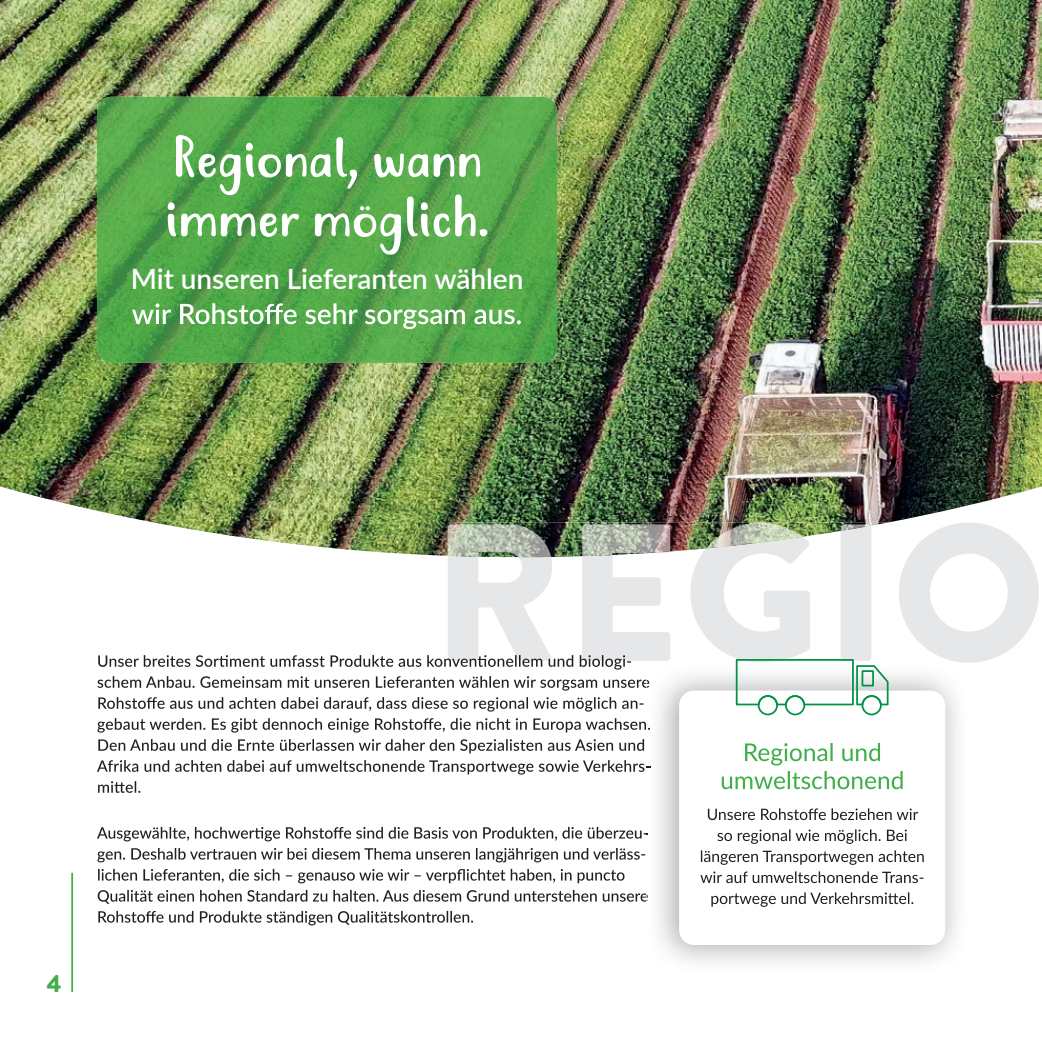
<style>
.page{position:relative;width:1042px;height:1042px;background:#fff}
.page>*{position:absolute;margin:0;border:0;box-sizing:border-box;transform-origin:0 0}
.t1{font:900 194.78px "Brandon Grotesque";letter-spacing:.02em;color:#e6e7e9}
.t2{font:52.5px/59.5px "Justtellmewhat";color:#fff}
.t3{font:600 28px "Lato";color:#fff}
.t4{font:900 24.5px "Brandon Grotesque";color:#40ae49}
</style>
<div class="page">
<img style="left:0;top:0;width:1042px;height:556px">
<img style="left:97px;top:97px;width:460px;height:266px">
<svg style="left:132px;top:303px;width:389px;height:26px"></svg>
<svg style="left:98px;top:655px;width:533px;height:14px"></svg>
<svg style="left:98px;top:697px;width:545px;height:14px"></svg>
<svg style="left:98px;top:739px;width:546px;height:14px"></svg>
<svg style="left:98px;top:781px;width:42px;height:12px"></svg>
<svg style="left:97px;top:848px;width:548px;height:14px"></svg>
<svg style="left:98px;top:869px;width:526px;height:14px"></svg>
<svg style="left:98px;top:911px;width:375px;height:14px"></svg>
<img style="left:448px;top:522px;width:440px;height:34px">
<img style="left:448px;top:523px;width:423px;height:34px">
<img style="left:650px;top:674px;width:307px;height:289px">
<svg style="left:97px;top:676px;width:552px;height:14px"></svg>
<img style="left:650px;top:718px;width:1px;height:14px">
<svg style="left:97px;top:718px;width:553px;height:14px"></svg>
<svg style="left:97px;top:760px;width:553px;height:14px"></svg>
<svg style="left:97px;top:827px;width:551px;height:14px"></svg>
<svg style="left:98px;top:890px;width:550px;height:14px"></svg>
<div style="left:679px;top:690px;width:266px;height:255px;background:#fff;border-radius:15px"></div>
<svg style="left:745px;top:743px;width:135px;height:22px"></svg>
<svg style="left:722px;top:771px;width:180px;height:18px"></svg>
<svg style="left:708px;top:808px;width:210px;height:12px"></svg>
<svg style="left:717px;top:829px;width:190px;height:15px"></svg>
<svg style="left:701px;top:850px;width:223px;height:15px"></svg>
<svg style="left:700px;top:871px;width:223px;height:12px"></svg>
<svg style="left:711px;top:892px;width:202px;height:15px"></svg>
<div style="left:861px;top:695px;width:21px;height:20px;border:2px solid #009247;border-radius:50%"></div>
<div style="left:785px;top:695px;width:20px;height:20px;border:2px solid #009247;border-radius:50%"></div>
<div style="left:758px;top:695px;width:20px;height:20px;border:2px solid #009247;border-radius:50%"></div>
<svg style="left:735px;top:659px;width:154px;height:47px"></svg>
<div style="left:861px;top:670px;width:13px;height:16px;border:2px solid #009247"></div>
<hr style="left:71px;top:873px;width:2px;height:119px;background:#40ae49">
<h2 class="t2" style="left:165px;top:132px;width:326px">Regional, wann immer möglich.</h2>
<p class="t3" style="left:131px;top:258px;width:394px">Mit unseren Lieferanten wählen</p>
<h1 class="t1" style="left:431px;top:456px;width:616px">REGIO</h1>
<h1 class="t1" style="left:466px;top:456px;width:616px">REGIO</h1>
<p class="t4" style="left:47px;top:966px;width:16px">4</p>
</div>
